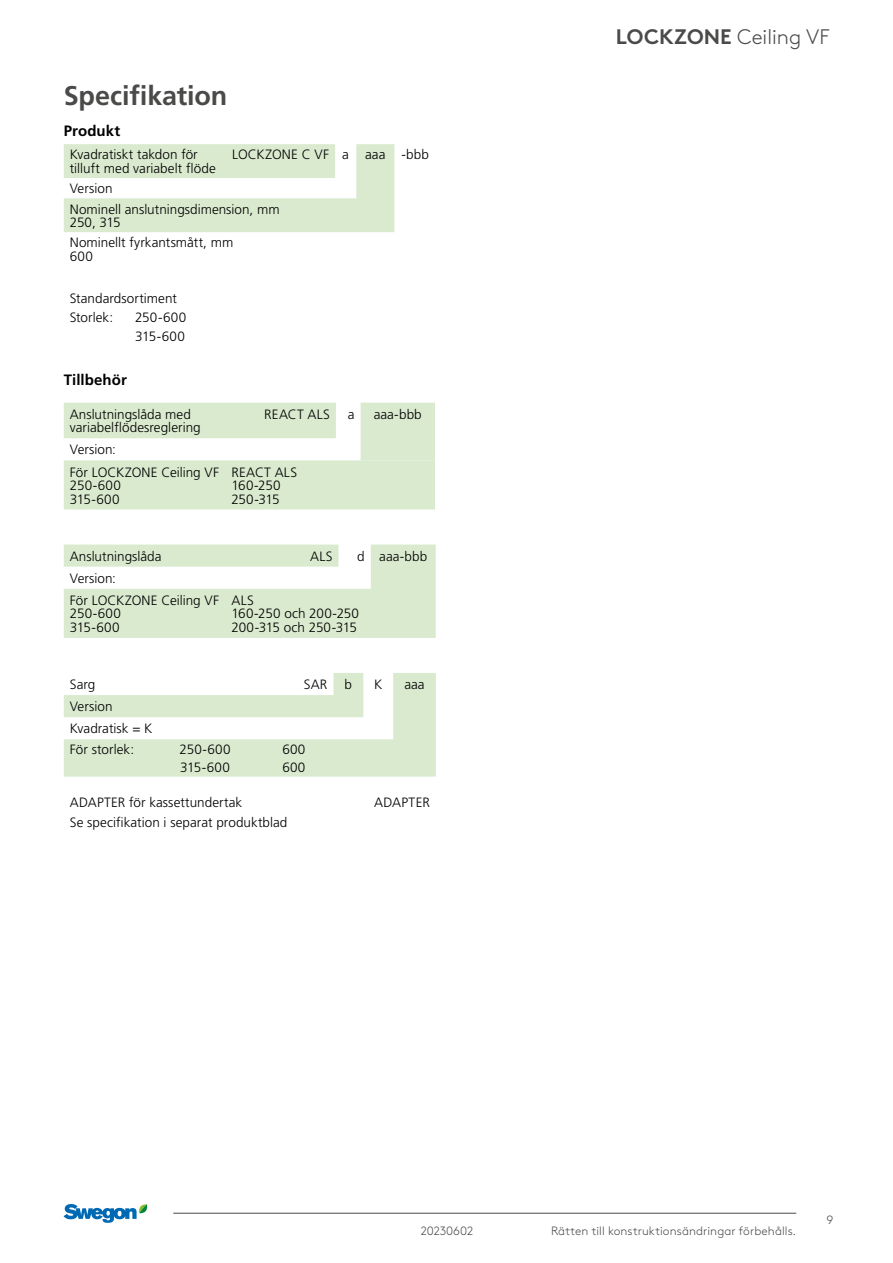
<style>
.page{position:relative;width:893px;height:1263px;background:#fff}
.page>*{position:absolute;margin:0;border:0;box-sizing:border-box;transform-origin:0 0}
.t1{font:700 27px "Frutiger LT Pro";letter-spacing:-.005em;color:#4a4a49}
.t2{font:300 21px "Swegon Brown";color:#4a4a49}
.t3{font:700 15px "Frutiger LT Pro";letter-spacing:.005em;color:#000}
.t4{font:300 13.5px/13.5px "Frutiger LT Pro";letter-spacing:.005em;color:#000}
.t5{font:300 12px "Swegon Brown";letter-spacing:.005em;color:#4a4a49}
.s1{font-weight:700}
</style>
<div class="page">
<svg style="left:64px;top:144px;width:330px;height:88px"></svg>
<svg style="left:64px;top:403px;width:371px;height:106px"></svg>
<svg style="left:64px;top:544px;width:372px;height:94px"></svg>
<svg style="left:64px;top:673px;width:372px;height:104px"></svg>
<hr style="left:173px;top:1213px;width:623px;height:1px;background:#4a4a49">
<svg style="left:64px;top:1204px;width:84px;height:19px"></svg>
<h1 class="t1" style="left:64px;top:80px;width:165px">Specifikation</h1>
<p class="t3" style="left:64px;top:122px;width:58px">Produkt</p>
<p class="t4" style="left:70px;top:148px;width:147px">Kvadratiskt takdon för tilluft med variabelt flöde</p>
<p class="t4" style="left:232px;top:148px;width:198px">LOCKZONE C VF a aaa -bbb</p>
<p class="t4" style="left:70px;top:178px;width:211px;line-height:20.4px">Version<br>Nominell anslutningsdimension, mm</p>
<p class="t4" style="left:70px;top:212px;width:165px;line-height:20.4px">250, 315<br>Nominellt fyrkantsmått, mm</p>
<p class="t4" style="left:70px;top:250px;width:25px">600</p>
<p class="t4" style="left:70px;top:288px;width:109px;line-height:19.5px">Standardsortiment<br>Storlek:</p>
<p class="t4" style="left:135px;top:308px;width:53px;line-height:18.6px">250-600<br>315-600</p>
<p class="t3" style="left:64px;top:371px;width:65px">Tillbehör</p>
<p class="t4" style="left:70px;top:407px;width:132px">Anslutningslåda med variabelflödesreglering</p>
<p class="t4" style="left:264px;top:407px;width:67px">REACT ALS</p>
<p class="t4" style="left:348px;top:407px;width:8px">a</p>
<p class="t4" style="left:374px;top:407px;width:49px">aaa-bbb</p>
<p class="t4" style="left:70px;top:439px;width:151px;line-height:22.2px">Version:<br>För LOCKZONE Ceiling VF</p>
<p class="t4" style="left:70px;top:479px;width:53px">250-600<br>315-600</p>
<p class="t4" style="left:231px;top:465px;width:67px">REACT ALS<br>160-250<br>250-315</p>
<p class="t4" style="left:70px;top:549px;width:93px">Anslutningslåda</p>
<p class="t4" style="left:310px;top:549px;width:24px">ALS</p>
<p class="t4" style="left:357px;top:549px;width:71px">d aaa-bbb</p>
<p class="t4" style="left:70px;top:567px;width:151px;line-height:22.2px">Version:<br>För LOCKZONE Ceiling VF</p>
<p class="t4" style="left:70px;top:607px;width:53px">250-600<br>315-600</p>
<p class="t4" style="left:231px;top:594px;width:129px">ALS<br>160-250 och 200-250<br>200-315 och 250-315</p>
<p class="t4" style="left:70px;top:678px;width:27px">Sarg</p>
<p class="t4" style="left:304px;top:678px;width:25px">SAR</p>
<p class="t4" style="left:345px;top:678px;width:9px">b</p>
<p class="t4" style="left:374px;top:678px;width:10px">K</p>
<p class="t4" style="left:404px;top:678px;width:22px">aaa</p>
<p class="t4" style="left:70px;top:695px;width:84px;line-height:22.2px">Version<br>Kvadratisk = K</p>
<p class="t4" style="left:70px;top:742px;width:66px">För storlek:</p>
<p class="t4" style="left:180px;top:742px;width:53px">250-600</p>
<p class="t4" style="left:282px;top:742px;width:25px">600</p>
<p class="t4" style="left:180px;top:761px;width:51px">315-600</p>
<p class="t4" style="left:282px;top:761px;width:25px">600</p>
<p class="t4" style="left:70px;top:793px;width:219px;line-height:19.8px">ADAPTER för kassettundertak<br>Se specifikation i separat produktblad</p>
<p class="t4" style="left:374px;top:796px;width:57px">ADAPTER</p>
<h2 class="t2" style="left:616px;top:22px;width:215px"><span class="s1">LOCKZONE</span> Ceiling VF</h2>
<p class="t5" style="left:421px;top:1221px;width:54px">20230602</p>
<p class="t5" style="left:551px;top:1221px;width:247px">Rätten till konstruktionsändringar förbehålls.</p>
<p class="t5" style="left:826px;top:1211px;width:8px">9</p>
</div>
